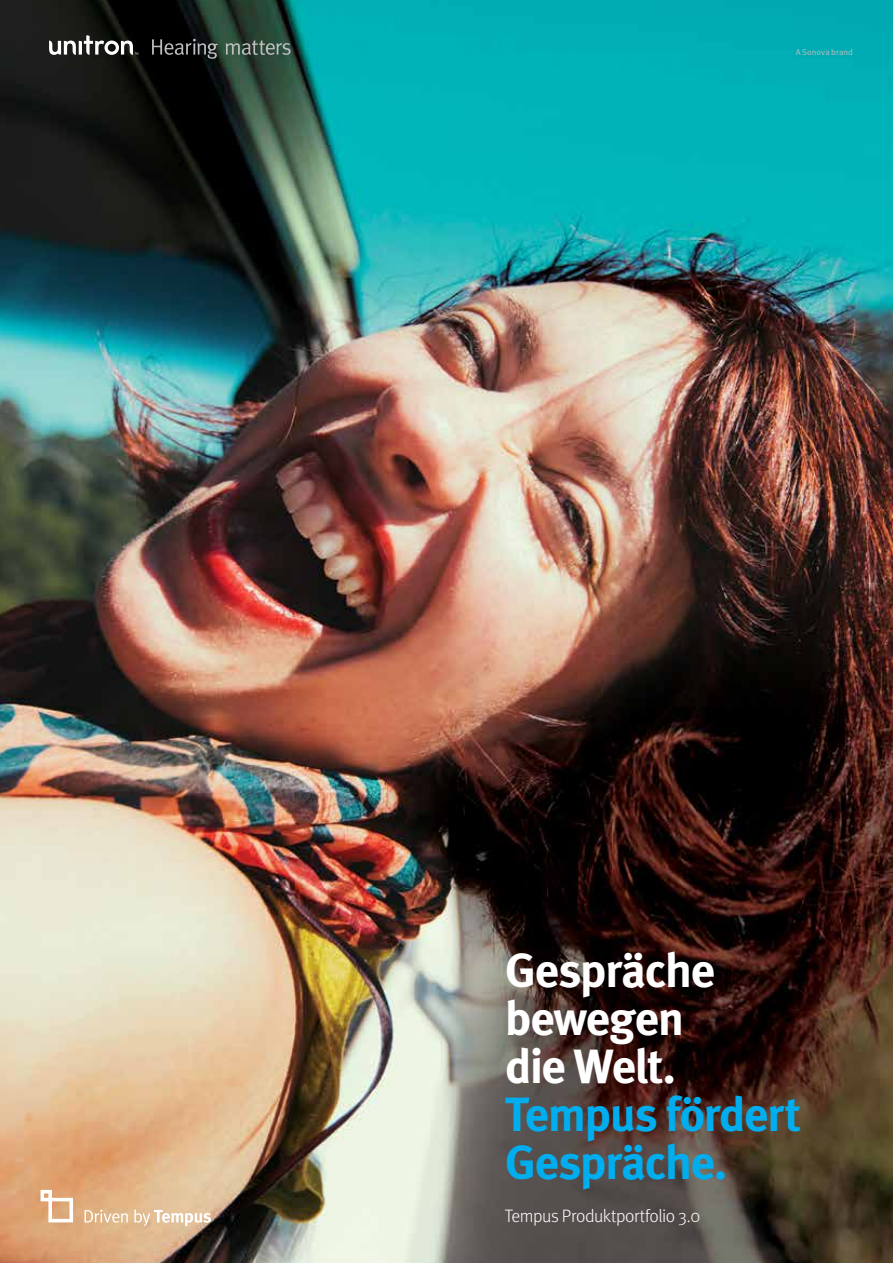
<style>
.page{position:relative;width:893px;height:1263px;background:#fff}
.page>*{position:absolute;margin:0;border:0;box-sizing:border-box;transform-origin:0 0}
.t1{font:700 48px/48px "Meta Pro";letter-spacing:-.035em;color:#fff}
.t2{font:700 48px/48px "Meta Pro";letter-spacing:-.04em;color:#00aeef}
.t3{font:300 18px "Meta Pro";letter-spacing:-.025em;color:#fff}
.t4{font:8.55px "Meta Pro Norm";letter-spacing:.005em;color:#bcbec0}
</style>
<div class="page">
<img style="left:0;top:0;width:893px;height:1263px">
<svg style="left:85px;top:1209px;width:43px;height:13px"></svg>
<svg style="left:134px;top:1209px;width:77px;height:17px"></svg>
<svg style="left:41px;top:1190px;width:32px;height:32px"></svg>
<svg style="left:49px;top:35px;width:89px;height:20px"></svg>
<svg style="left:152px;top:39px;width:139px;height:20px;background:#3d4a44"></svg>
<p class="t4" style="left:796px;top:45px;width:59px">A Sonova brand</p>
<h1 class="t1" style="left:505px;top:943px;width:212px">Gespräche bewegen die Welt.</h1>
<h1 class="t2" style="left:505px;top:1087px;width:298px">Tempus fördert<br>Gespräche.</h1>
<p class="t3" style="left:505px;top:1203px;width:197px">Tempus Produktportfolio 3.0</p>
</div>
